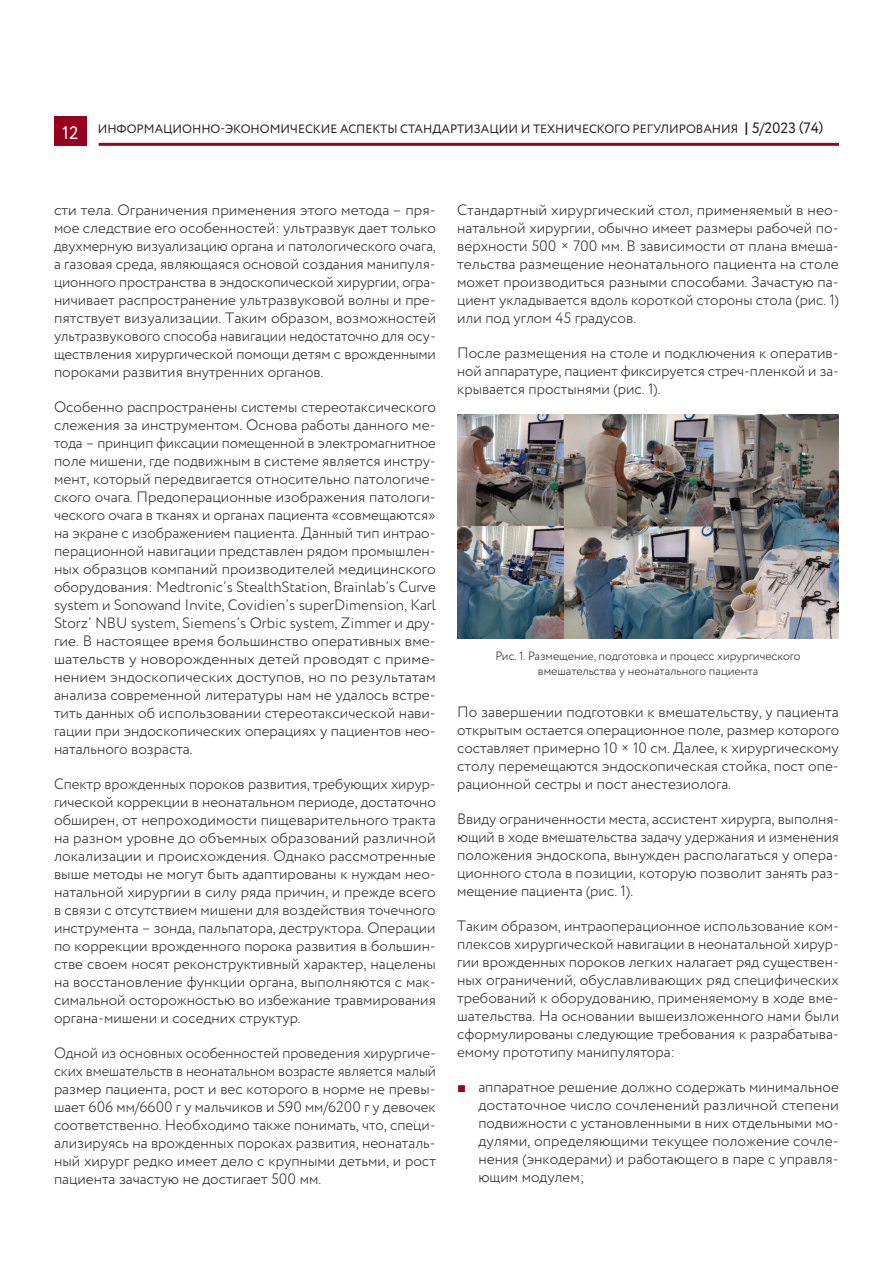
<style>
.page{position:relative;width:893px;height:1263px;background:#fff}
.page>*{position:absolute;margin:0;border:0;box-sizing:border-box;transform-origin:0 0}
.текст{font:300 15px/18px "Circe";color:#231f20;text-align:justify}
.t1{font:12.15px "Circe";color:#231f20}
.текст-2{font:300 12px/15px "Circe";color:#231f20;text-align:center}
.s1{font-size:18px;color:#fff}
.s2{font-size:18.15px}
.s3{font-size:15px}
.s4{font-family:"Times New Roman";font-weight:400;color:#96031f}
</style>
<div class="page">
<hr style="left:99px;top:143px;width:740px;height:3px;background:#96031f">
<div style="left:54px;top:116px;width:33px;height:30px;background:#96031f"></div>
<img style="left:457px;top:415px;width:382px;height:224px">
<p class="t1" style="left:62px;top:121px;width:762px"><span class="s1">12</span> ИНФОРМАЦИОННО-ЭКОНОМИЧЕСКИЕ АСПЕКТЫ СТАНДАРТИЗАЦИИ И ТЕХНИЧЕСКОГО РЕГУЛИРОВАНИЯ <span class="s2">|</span> <span class="s3">5/2023 </span><sup>(</sup><span class="s3">74</span><sup>)</sup></p>
<p class="текст" style="left:54px;top:201px;width:384px">сти тела. Ограничения применения этого метода – пря&shy;мое следствие его особенностей: ультразвук дает только двухмерную визуализацию органа и патологического очага, а газовая среда, являющаяся основой создания манипуля&shy;ционного пространства в эндоскопической хирургии, огра&shy;ничивает распространение ультразвуковой волны и пре&shy;пятствует визуализации. Таким образом, возможностей ультразвукового способа навигации недостаточно для осу&shy;ществления хирургической помощи детям с врожденными пороками развития внутренних органов.</p>
<p class="текст" style="left:54px;top:398px;width:384px">Особенно распространены системы стереотаксического слежения за инструментом. Основа работы данного ме&shy;тода – принцип фиксации помещенной в электромагнитное поле мишени, где подвижным в системе является инстру&shy;мент, который передвигается относительно патологиче&shy;ского очага. Предоперационные изображения патологи&shy;ческого очага в тканях и органах пациента «совмещаются» на экране с изображением пациента. Данный тип интрао&shy;перационной навигации представлен рядом промышлен&shy;ных образцов компаний производителей медицинского оборудования: Medtronic’s StealthStation, Brainlab’s Curve system и Sonowand Invite, Covidien’s superDimension, Karl Storz’ NBU system, Siemens’s Orbic system, Zimmer и дру&shy;гие. В настоящее время большинство оперативных вме&shy;шательств у новорожденных детей проводят с приме&shy;нением эндоскопических доступов, но по результатам анализа современной литературы нам не удалось встре&shy;тить данных об использовании стереотаксической нави&shy;гации при эндоскопических операциях у пациентов нео&shy;натального возраста.</p>
<p class="текст" style="left:54px;top:775px;width:383px">Спектр врожденных пороков развития, требующих хирур&shy;гической коррекции в неонатальном периоде, достаточно обширен, от непроходимости пищеварительного тракта на разном уровне до объемных образований различной локализации и происхождения. Однако рассмотренные выше методы не могут быть адаптированы к нуждам нео&shy;натальной хирургии в силу ряда причин, и прежде всего в связи с отсутствием мишени для воздействия точечного инструмента – зонда, пальпатора, деструктора. Операции по коррекции врожденного порока развития в большин&shy;стве своем носят реконструктивный характер, нацелены на восстановление функции органа, выполняются с мак&shy;симальной осторожностью во избежание травмирования органа-мишени и соседних структур.</p>
<p class="текст" style="left:54px;top:1044px;width:383px">Одной из основных особенностей проведения хирургиче&shy;ских вмешательств в неонатальном возрасте является малый размер пациента, рост и вес которого в норме не превы&shy;шает 606 мм/6600 г у мальчиков и 590 мм/6200 г у девочек соответственно. Необходимо также понимать, что, специ&shy;ализируясь на врожденных пороках развития, неонаталь&shy;ный хирург редко имеет дело с крупными детьми, и рост пациента зачастую не достигает 500 мм.</p>
<p class="текст" style="left:457px;top:201px;width:383px">Стандартный хирургический стол, применяемый в нео&shy;натальной хирургии, обычно имеет размеры рабочей по&shy;верхности 500 × 700 мм. В зависимости от плана вмеша&shy;тельства размещение неонатального пациента на столе может производиться разными способами. Зачастую па&shy;циент укладывается вдоль короткой стороны стола (рис. 1) или под углом 45 градусов.</p>
<p class="текст" style="left:457px;top:344px;width:383px">После размещения на столе и подключения к оператив&shy;ной аппаратуре, пациент фиксируется стреч-пленкой и за&shy;крывается простынями (рис. 1).</p>
<p class="текст-2" style="left:495px;top:649px;width:307px">Рис. 1. Размещение, подготовка и процесс хирургического вмешательства у неонатального пациента</p>
<p class="текст" style="left:457px;top:703px;width:383px">По завершении подготовки к вмешательству, у пациента открытым остается операционное поле, размер которого составляет примерно 10 × 10 см. Далее, к хирургическому столу перемещаются эндоскопическая стойка, пост опе&shy;рационной сестры и пост анестезиолога.</p>
<p class="текст" style="left:457px;top:810px;width:383px">Ввиду ограниченности места, ассистент хирурга, выполня&shy;ющий в ходе вмешательства задачу удержания и изменения положения эндоскопа, вынужден располагаться у опера&shy;ционного стола в позиции, которую позволит занять раз&shy;мещение пациента (рис. 1).</p>
<p class="текст" style="left:457px;top:917px;width:384px">Таким образом, интраоперационное использование ком&shy;плексов хирургической навигации в неонатальной хирур&shy;гии врожденных пороков легких налагает ряд существен&shy;ных ограничений, обуславливающих ряд специфических требований к оборудованию, применяемому в ходе вме&shy;шательства. На основании вышеизложенного нами были сформулированы следующие требования к разрабатыва&shy;емому прототипу манипулятора:</p>
<p class="текст" style="left:478px;top:1078px;width:362px;text-indent:-21px"><span class="s4">■</span> аппаратное решение должно содержать минимальное достаточное число сочленений различной степени подвижности с установленными в них отдельными мо&shy;дулями, определяющими текущее положение сочле&shy;нения (энкодерами) и работающего в паре с управля&shy;ющим модулем;</p>
</div>
